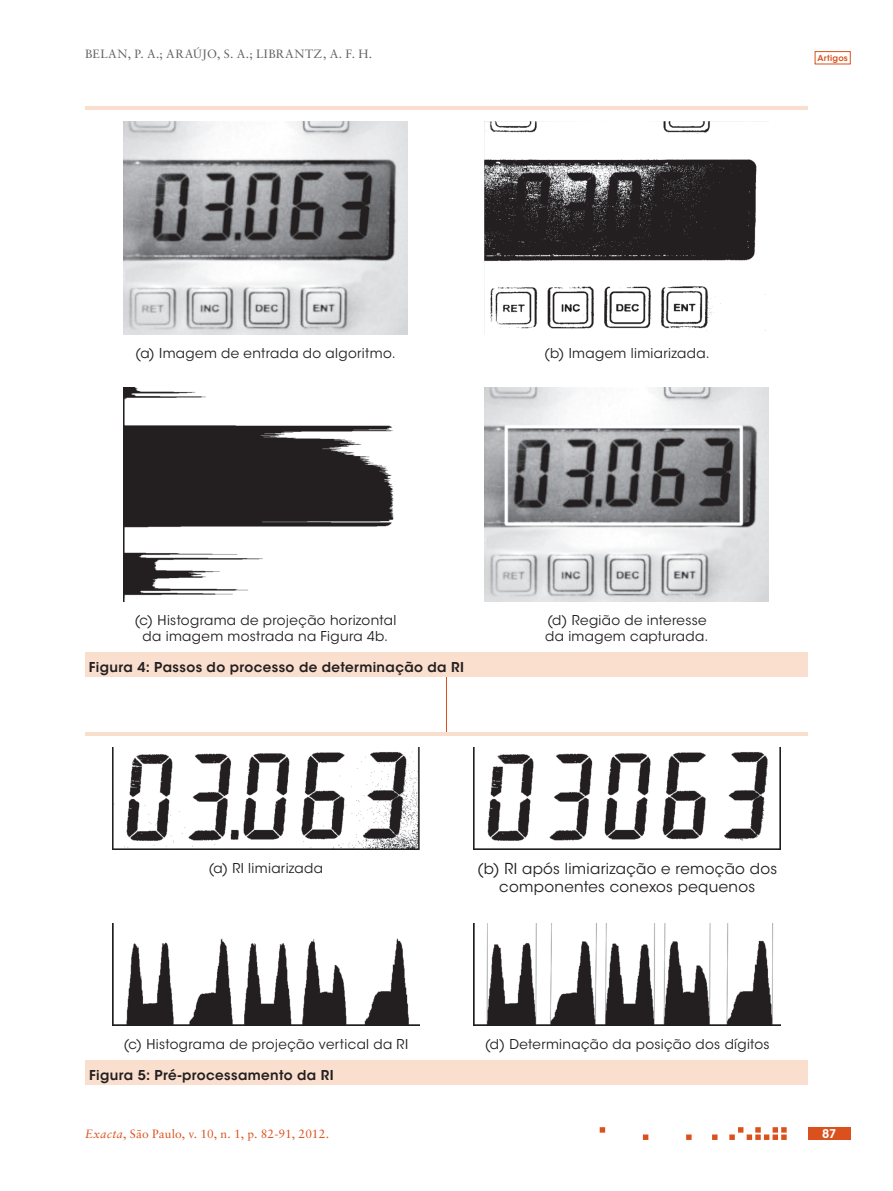
<style>
.page{position:relative;width:893px;height:1191px;background:#fff}
.page>*{position:absolute;margin:0;border:0;box-sizing:border-box;transform-origin:0 0}
.t1{font:15px/18px "ITC Avant Garde Std";letter-spacing:.02em;color:#231f20;text-align:center}
.t2{font:13.5px/16.2px "ITC Avant Garde Std";letter-spacing:.025em;color:#231f20;text-align:center}
.ex_Tabela_-_titulo{font:600 13.5px "ITC Avant Garde Std";letter-spacing:.03em;color:#231f20}
.t3{font:12px "Sabon LT Std";color:#da511d}
.t4{font:12px "Sabon LT Std";letter-spacing:.04em;color:#636366}
.t5{font:600 12px "ITC Avant Garde Std";color:#fff}
.t6{font:600 8.25px "ITC Avant Garde Std";letter-spacing:.025em;color:#da511d}
.s1{font-style:italic}
</style>
<div class="page">
<hr style="left:446px;top:106px;width:1px;height:978px;background:#da511d">
<svg style="left:600px;top:1127px;width:187px;height:13px"></svg>
<div style="left:815px;top:51px;width:35px;height:13px;border:1px solid #da511d"></div>
<div style="left:808px;top:1127px;width:42px;height:13px;background:#da511d"></div>
<div style="left:85px;top:106px;width:722px;height:570px;background:#fadfce"></div>
<div style="left:85px;top:110px;width:722px;height:542px;background:#fff"></div>
<img style="left:124px;top:121px;width:283px;height:213px">
<img style="left:485px;top:121px;width:284px;height:210px">
<img style="left:124px;top:388px;width:270px;height:213px">
<img style="left:485px;top:388px;width:284px;height:213px">
<div style="left:85px;top:732px;width:723px;height:352px;background:#fadfce"></div>
<div style="left:85px;top:736px;width:723px;height:324px;background:#fff"></div>
<img style="left:112px;top:747px;width:307px;height:102px">
<img style="left:473px;top:747px;width:308px;height:102px">
<img style="left:112px;top:923px;width:307px;height:102px">
<img style="left:473px;top:923px;width:308px;height:102px">
<p class="t4" style="left:85px;top:46px;width:289px">BELAN, P. A.; ARAÚJO, S. A.; LIBRANTZ, A. F. H.</p>
<p class="t6" style="left:817px;top:53px;width:32px">Artigos</p>
<p class="t2" style="left:135px;top:345px;width:262px">(a) Imagem de entrada do algoritmo.</p>
<p class="t2" style="left:544px;top:345px;width:167px">(b) Imagem limiarizada.</p>
<p class="t2" style="left:134px;top:612px;width:263px">(c) Histograma de projeção horizontal da imagem mostrada na Figura 4b.</p>
<p class="t2" style="left:545px;top:612px;width:165px;text-align:left">(d) Região de interesse da imagem capturada.</p>
<p class="ex_Tabela_-_titulo" style="left:89px;top:659px;width:377px">Figura 4: Passos do processo de determinação da RI</p>
<p class="t2" style="left:208px;top:859px;width:116px">(a) RI limiarizada</p>
<p class="t1" style="left:477px;top:859px;width:301px">(b) RI após limiarização e remoção dos componentes conexos pequenos</p>
<p class="t2" style="left:123px;top:1036px;width:286px">(c) Histograma de projeção vertical da RI</p>
<p class="t2" style="left:485px;top:1036px;width:287px">(d) Determinação da posição dos dígitos</p>
<p class="ex_Tabela_-_titulo" style="left:89px;top:1067px;width:246px">Figura 5: Pré-processamento da RI</p>
<p class="t3" style="left:85px;top:1126px;width:246px"><span class="s1">Exacta</span>, São Paulo, v. 10, n. 1, p. 82-91, 2012.</p>
<p class="t5" style="left:822px;top:1126px;width:16px">87</p>
</div>
